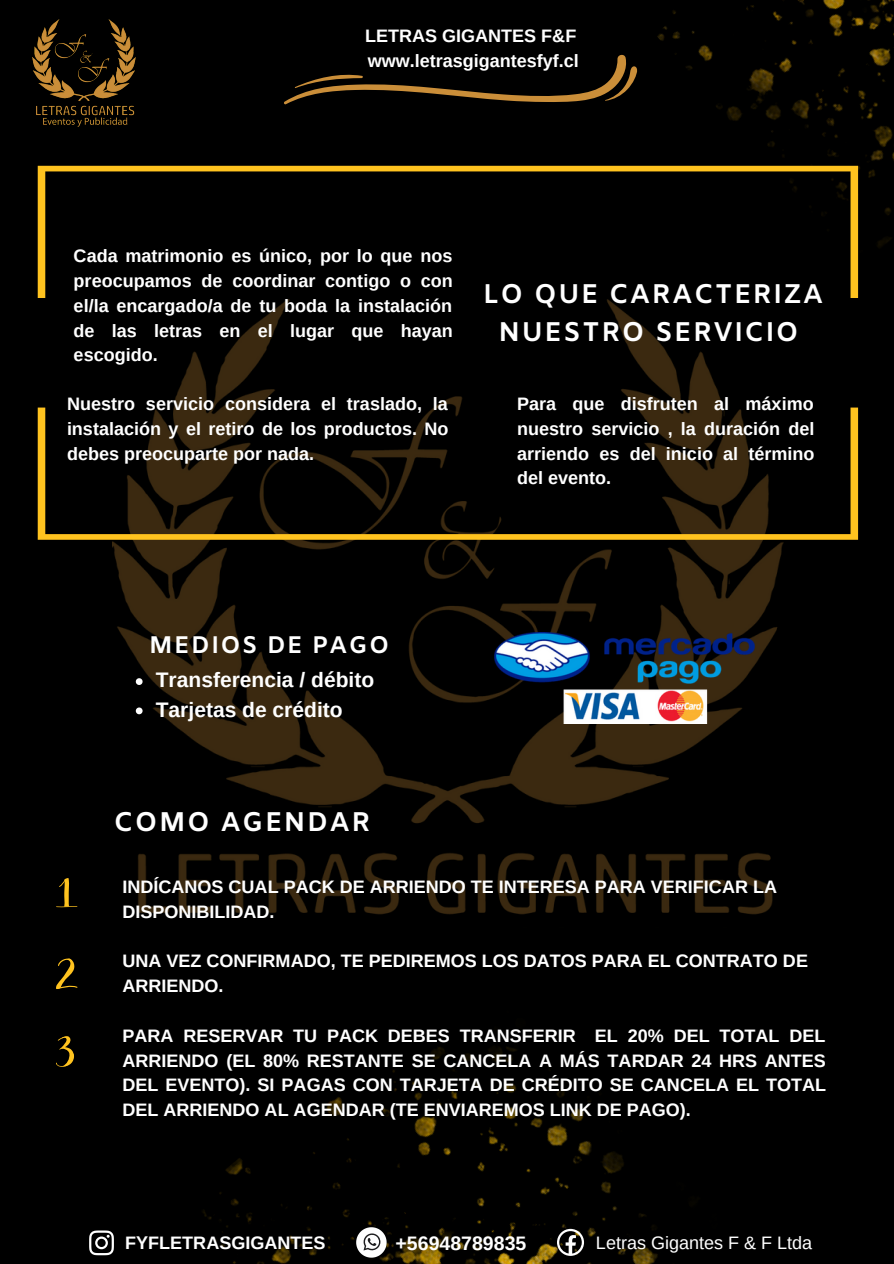
<style>
.page{position:relative;width:894px;height:1264px;background:#fff}
.page>*{position:absolute;margin:0;border:0;box-sizing:border-box;transform-origin:0 0}
.t1{font:700 27px/37.2px "Amiko";letter-spacing:.06em;color:#fff;text-align:center}
.t2{font:700 24px "Amiko";letter-spacing:.06em;color:#fff}
.t3{font:700 21px "Arimo";color:#fff}
.t4{font:700 19.5px "Arimo";color:#fff}
.t5{font:700 18px/24.8px "Arimo";color:#fff;text-align:justify}
.t6{font:18px "Arimo";color:#fff}
</style>
<div class="page">
<div style="left:0;top:0;width:893px;height:1263px;background:#000"></div>
<img style="left:32px;top:19px;width:104px;height:107px">
<img style="left:113px;top:300px;width:670px;height:615px">
<img style="left:397px;top:0;width:496px;height:273px">
<img style="left:58px;top:986px;width:600px;height:277px">
<svg style="left:89px;top:1230px;width:25px;height:25px"></svg>
<svg style="left:557px;top:1228px;width:27px;height:27px"></svg>
<svg style="left:356px;top:1227px;width:30px;height:30px"></svg>
<svg style="left:56px;top:878px;width:21px;height:29px"></svg>
<svg style="left:56px;top:958px;width:21px;height:31px"></svg>
<svg style="left:56px;top:1036px;width:18px;height:30px"></svg>
<svg style="left:284px;top:53px;width:354px;height:52px"></svg>
<img style="left:495px;top:632px;width:259px;height:91px">
<svg style="left:38px;top:166px;width:819px;height:132px"></svg>
<svg style="left:38px;top:407px;width:819px;height:133px"></svg>
<svg style="left:136px;top:678px;width:6px;height:7px"></svg>
<svg style="left:136px;top:707px;width:6px;height:7px"></svg>
<p class="t5" style="left:365px;top:23px;width:212px">LETRAS GIGANTES F&amp;F</p>
<p class="t5" style="left:367px;top:48px;width:213px">www.letrasgigantesfyf.cl</p>
<p class="t5" style="left:74px;top:243px;width:380px">Cada matrimonio es único, por lo que nos preocupamos de coordinar contigo o con el/la encargado/a de tu boda la instalación de las letras en el lugar que hayan escogido.</p>
<p class="t5" style="left:67px;top:391px;width:383px">Nuestro servicio considera el traslado, la instalación y el retiro de los productos. No debes preocuparte por nada.</p>
<p class="t5" style="left:517px;top:391px;width:299px">Para que disfruten al máximo nuestro servicio , la duración del arriendo es del inicio al término del evento.</p>
<p class="t1" style="left:483px;top:278px;width:341px">LO QUE CARACTERIZA<br>NUESTRO SERVICIO</p>
<p class="t2" style="left:149px;top:631px;width:241px">MEDIOS DE PAGO</p>
<p class="t3" style="left:156px;top:668px;width:220px">Transferencia / débito</p>
<p class="t3" style="left:156px;top:697px;width:188px">Tarjetas de crédito</p>
<p class="t1" style="left:114px;top:805px;width:258px">COMO AGENDAR</p>
<p class="t5" style="left:122px;top:874px;width:655px">INDÍCANOS CUAL PACK DE ARRIENDO TE INTERESA PARA VERIFICAR LA<br>DISPONIBILIDAD.</p>
<p class="t5" style="left:122px;top:948px;width:686px">UNA VEZ CONFIRMADO, TE PEDIREMOS LOS DATOS PARA EL CONTRATO DE<br>ARRIENDO.</p>
<p class="t5" style="left:122px;top:1023px;width:704px">PARA RESERVAR TU PACK DEBES TRANSFERIR EL 20% DEL TOTAL DEL ARRIENDO (EL 80% RESTANTE SE CANCELA A MÁS TARDAR 24 HRS ANTES DEL EVENTO). SI PAGAS CON TARJETA DE CRÉDITO SE CANCELA EL TOTAL DEL ARRIENDO AL AGENDAR (TE ENVIAREMOS LINK DE PAGO).</p>
<p class="t5" style="left:125px;top:1229px;width:201px">FYFLETRASGIGANTES</p>
<p class="t4" style="left:395px;top:1232px;width:132px">+56948789835</p>
<p class="t6" style="left:595px;top:1232px;width:218px">Letras Gigantes F &amp; F Ltda</p>
</div>
